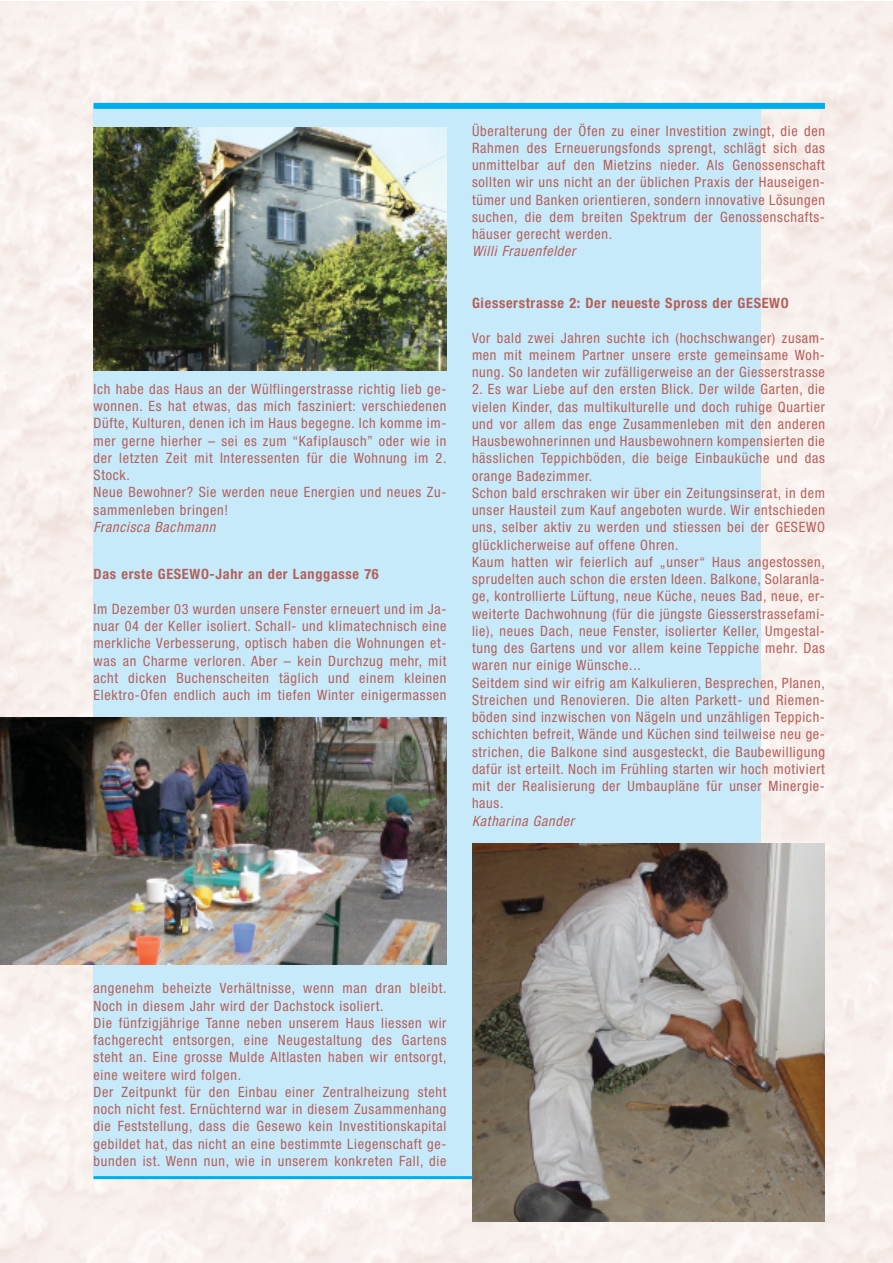
<style>
.page{position:relative;width:893px;height:1263px;background:#fff}
.page>*{position:absolute;margin:0;border:0;box-sizing:border-box;transform-origin:0 0}
.t1{font:condensed 14.25px/17.2px "Helvetica Neue";letter-spacing:.05em;color:#b4605a}
.t2{font:700 condensed 14.25px "Helvetica Neue";letter-spacing:.05em;color:#b4605a}
.t3{font:italic condensed 14.25px "Helvetica Neue";letter-spacing:.05em;color:#b4605a}
</style>
<div class="page">
<img style="left:0;top:1px;width:892px;height:1262px">
<div style="left:94px;top:105px;width:667px;height:1074px;background:#c7eafb"></div>
<div style="left:94px;top:103px;width:731px;height:6px;background:#00aeef"></div>
<img style="left:94px;top:128px;width:352px;height:242px">
<hr style="left:94px;top:1176px;width:667px;height:3px;background:#00aeef">
<img style="left:0;top:717px;width:446px;height:248px">
<img style="left:472px;top:843px;width:353px;height:379px">
<p class="t1" style="left:94px;top:381px;width:354px">Ich habe das Haus an der Wülflingerstrasse richtig lieb ge&shy;wonnen. Es hat etwas, das mich fasziniert: verschiedenen Düfte, Kulturen, denen ich im Haus begegne. Ich komme im&shy;mer gerne hierher – sei es zum “Kafiplausch” oder wie in der letzten Zeit mit Interessenten für die Wohnung im 2.<br>Stock.<br>Neue Bewohner? Sie werden neue Energien und neues Zu&shy;sammenleben bringen!</p>
<p class="t3" style="left:94px;top:522px;width:126px">Francisca Bachmann</p>
<p class="t2" style="left:94px;top:569px;width:287px">Das erste GESEWO-Jahr an der Langgasse 76</p>
<p class="t1" style="left:94px;top:601px;width:354px;text-align:justify">Im Dezember 03 wurden unsere Fenster erneuert und im Ja&shy;nuar 04 der Keller isoliert. Schall- und klimatechnisch eine merkliche Verbesserung, optisch haben die Wohnungen et&shy;was an Charme verloren. Aber – kein Durchzug mehr, mit acht dicken Buchenscheiten täglich und einem kleinen Elektro-Ofen endlich auch im tiefen Winter einigermassen</p>
<p class="t1" style="left:472px;top:123px;width:354px;text-align:justify">Überalterung der Öfen zu einer Investition zwingt, die den Rahmen des Erneuerungsfonds sprengt, schlägt sich das unmittelbar auf den Mietzins nieder. Als Genossenschaft sollten wir uns nicht an der üblichen Praxis der Hauseigen&shy;tümer und Banken orientieren, sondern innovative Lösungen suchen, die dem breiten Spektrum der Genossenschafts&shy;häuser gerecht werden.</p>
<p class="t3" style="left:472px;top:246px;width:108px">Willi Frauenfelder</p>
<p class="t2" style="left:472px;top:298px;width:318px">Giesserstrasse 2: Der neueste Spross der GESEWO</p>
<p class="t1" style="left:472px;top:330px;width:354px;text-align:justify">Vor bald zwei Jahren suchte ich (hochschwanger) zusam&shy;men mit meinem Partner unsere erste gemeinsame Woh&shy;nung. So landeten wir zufälligerweise an der Giesserstrasse</p>
<p class="t1" style="left:472px;top:382px;width:354px">2. Es war Liebe auf den ersten Blick. Der wilde Garten, die vielen Kinder, das multikulturelle und doch ruhige Quartier und vor allem das enge Zusammenleben mit den anderen Hausbewohnerinnen und Hausbewohnern kompensierten die hässlichen Teppichböden, die beige Einbauküche und das orange Badezimmer.<br>Schon bald erschraken wir über ein Zeitungsinserat, in dem unser Hausteil zum Kauf angeboten wurde. Wir entschieden uns, selber aktiv zu werden und stiessen bei der GESEWO glücklicherweise auf offene Ohren.<br>Kaum hatten wir feierlich auf „unser“ Haus angestossen, sprudelten auch schon die ersten Ideen. Balkone, Solaranla&shy;ge, kontrollierte Lüftung, neue Küche, neues Bad, neue, er&shy;weiterte Dachwohnung (für die jüngste Giesserstrassefami&shy;lie), neues Dach, neue Fenster, isolierter Keller, Umgestal&shy;tung des Gartens und vor allem keine Teppiche mehr. Das waren nur einige Wünsche...<br>Seitdem sind wir eifrig am Kalkulieren, Besprechen, Planen, Streichen und Renovieren. Die alten Parkett- und Riemen&shy;böden sind inzwischen von Nägeln und unzähligen Teppich&shy;schichten befreit, Wände und Küchen sind teilweise neu ge&shy;strichen, die Balkone sind ausgesteckt, die Baubewilligung dafür ist erteilt. Noch im Frühling starten wir hoch motiviert mit der Realisierung der Umbaupläne für unser Minergie&shy;haus.</p>
<p class="t3" style="left:472px;top:815px;width:106px">Katharina Gander</p>
<p class="t1" style="left:94px;top:981px;width:354px">angenehm beheizte Verhältnisse, wenn man dran bleibt.<br>Noch in diesem Jahr wird der Dachstock isoliert.<br>Die fünfzigjährige Tanne neben unserem Haus liessen wir fachgerecht entsorgen, eine Neugestaltung des Gartens steht an. Eine grosse Mulde Altlasten haben wir entsorgt, eine weitere wird folgen.<br>Der Zeitpunkt für den Einbau einer Zentralheizung steht noch nicht fest. Ernüchternd war in diesem Zusammenhang die Feststellung, dass die Gesewo kein Investitionskapital gebildet hat, das nicht an eine bestimmte Liegenschaft ge&shy;bunden ist. Wenn nun, wie in unserem konkreten Fall, die</p>
</div>
